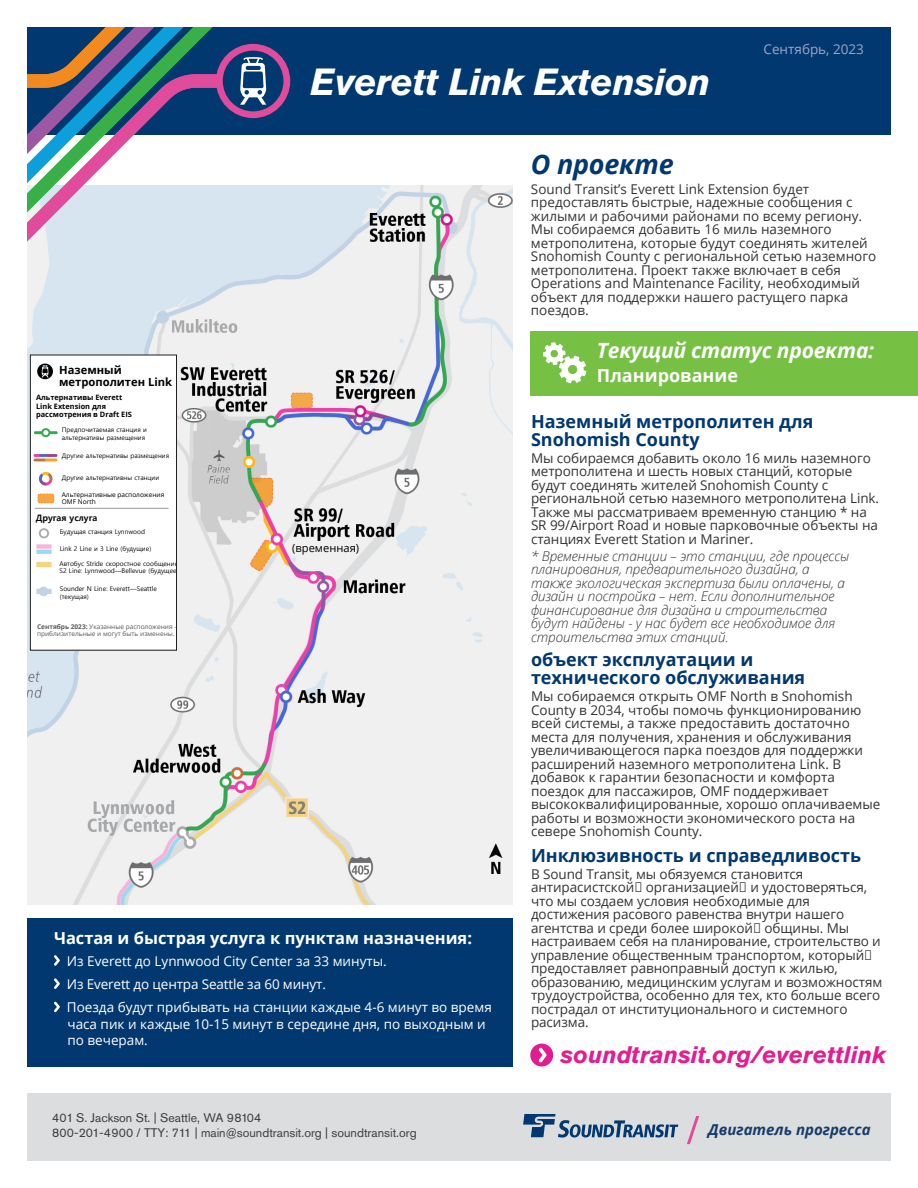
<style>
.page{position:relative;width:918px;height:1188px;background:#fff}
.page>*{position:absolute;margin:0;border:0;box-sizing:border-box;transform-origin:0 0}
.t1{font:italic 700 37.5px "Akzidenz Grotesk Std";letter-spacing:-.015em;color:#fff}
.Headline_AkzBldIt_Blue_18_20{font:italic 700 27px "Open Sans";letter-spacing:-.01em;color:#01386f}
.t2{font:italic 700 23.7px "Akzidenz Grotesk Std";color:#e21d90}
.Headline_AkzBldIt_White_18_20{font:italic 700 21px "Open Sans";letter-spacing:-.01em;color:#fff}
.Subhead_AkzBld_Blue_12_14_5{font:700 18px/18px "Open Sans";color:#01386f}
.Headline_AkzBldIt_White_18_20-2{font:700 18px "Open Sans";color:#fff}
.Subhead_AkzBld_White_12_14_5{font:700 16.5px "Open Sans";color:#fff}
.t3{font:italic 700 15px "Open Sans";color:#183b6c}
.Body_text_Akz_Black_10_12_5{font:13.5px/13.5px "Open Sans";letter-spacing:-.005em;color:#323332}
.Bulleted_text_Akz_Black_10_12_5{font:13.5px/13.5px "Open Sans";color:#323332}
.Body_text_Akz_Black_10_12_5-2{font:italic 300 13.5px/13.5px "Open Sans";letter-spacing:-.005em;color:#323332}
.Bulleted_text_Akz_Black_10_12_5-2{font:13.5px/16.5px "Open Sans";color:#fff}
.Publication_date_Akz_Black_9{font:13.5px "Open Sans";color:#9ca7c6}
.t4{font:12.3px/14.9px "Akzidenz Grotesk Std";color:#3e3e3f}
.t5{font:700 11.25px/11.9px "Open Sans";color:#000}
.t6{font:11.1px "Open Sans";color:#000}
.t7{font:700 8.85px "Malgun Gothic";color:#000}
.t8{font:700 7.35px/8.9px "Open Sans";color:#000}
.t9{font:6.6px/7.2px "Malgun Gothic";color:#000}
.t10{font:6.6px/7.2px "Open Sans";color:#5a5a5a}
.t11{font:6.6px/7.2px "Open Sans";color:#000}
.s1{font-weight:700}
</style>
<div class="page">
<div style="left:27px;top:918px;width:486px;height:148px;background:#01386f"></div>
<img style="left:27px;top:186px;width:486px;height:718px">
<div style="left:294px;top:542px;width:60px;height:13px;background:#f0f0f0"></div>
<img style="left:32px;top:357px;width:143px;height:292px">
<div style="left:55px;top:362px;width:74px;height:18px;background:#fff"></div>
<div style="left:35px;top:382px;width:104px;height:34px;background:#fff"></div>
<div style="left:60px;top:425px;width:79px;height:20px;background:#fff"></div>
<div style="left:60px;top:447px;width:104px;height:21px;background:#fff"></div>
<div style="left:32px;top:512px;width:54px;height:12px;background:#fff"></div>
<div style="left:60px;top:471px;width:104px;height:14px;background:#fff"></div>
<div style="left:60px;top:491px;width:104px;height:14px;background:#fff"></div>
<div style="left:60px;top:526px;width:104px;height:13px;background:#fff"></div>
<div style="left:60px;top:541px;width:104px;height:14px;background:#fff"></div>
<div style="left:60px;top:555px;width:112px;height:25px;background:#fff"></div>
<div style="left:60px;top:582px;width:112px;height:25px;background:#fff"></div>
<div style="left:34px;top:622px;width:143px;height:23px;background:#fff"></div>
<div style="left:30px;top:355px;width:147px;height:296px;border:1px solid #231f20"></div>
<div style="left:531px;top:332px;width:387px;height:64px;background:#76c043"></div>
<svg style="left:543px;top:342px;width:44px;height:41px"></svg>
<svg style="left:530px;top:1044px;width:23px;height:23px"></svg>
<svg style="left:54px;top:955px;width:6px;height:11px"></svg>
<svg style="left:54px;top:978px;width:6px;height:11px"></svg>
<svg style="left:54px;top:1002px;width:6px;height:10px"></svg>
<div style="left:27px;top:1094px;width:864px;height:67px;background:#dcdddf"></div>
<svg style="left:523px;top:1114px;width:155px;height:24px"></svg>
<svg style="left:687px;top:1116px;width:12px;height:28px"></svg>
<div style="left:27px;top:27px;width:864px;height:108px;background:#01386f"></div>
<svg style="left:219px;top:47px;width:68px;height:68px"></svg>
<div style="left:216px;top:44px;width:74px;height:74px;border:7px solid #e14b9b;border-radius:50%"></div>
<svg style="left:240px;top:57px;width:26px;height:48px"></svg>
<svg style="left:27px;top:27px;width:192px;height:216px"></svg>
<h1 class="t1" style="left:310px;top:59px;width:401px">Everett Link Extension</h1>
<p class="Publication_date_Akz_Black_9" style="left:764px;top:40px;width:102px">Сентябрь, 2023</p>
<p class="t5" style="left:59px;top:364px;width:115px">Наземный метрополитен Link</p>
<p class="t8" style="left:36px;top:392px;width:97px">Альтернативы Everett<br>Link Extension для рассмотрения в Draft EIS</p>
<p class="t9" style="left:62px;top:426px;width:87px">Предпочитаемая станция и альтернативы размещения</p>
<p class="t9" style="left:62px;top:453px;width:109px">Другие альтернативы размещения</p>
<p class="t9" style="left:62px;top:474px;width:99px">Другие альтернативны станции</p>
<p class="t11" style="left:62px;top:491px;width:104px">Альтернативные расположения<br>OMF North</p>
<p class="t9" style="left:60px;top:529px;width:87px">Будущая станция Lynnwood</p>
<p class="t9" style="left:60px;top:545px;width:93px">Link 2 Line и 3 Line (будущие)</p>
<p class="t9" style="left:59px;top:560px;width:121px">Автобус Stride скоростное сообщение<br>S2 Line: Lynnwood—Bellevue (будущее)</p>
<p class="t9" style="left:60px;top:586px;width:99px">Sounder N Line: Everett—Seattle (текущая)</p>
<p class="t10" style="left:37px;top:623px;width:142px"><span class="s1">Сентябрь 2023:</span> Указанные расположения – приблизительные и могут быть изменены.</p>
<p class="t7" style="left:36px;top:513px;width:63px">Другая услуга</p>
<p class="t6" style="left:292px;top:541px;width:68px">(временная)</p>
<p class="Subhead_AkzBld_White_12_14_5" style="left:54px;top:926px;width:420px">Частая и быстрая услуга к пунктам назначения:</p>
<p class="Bulleted_text_Akz_Black_10_12_5-2" style="left:67px;top:952px;width:322px">Из Everett до Lynnwood City Center за 33 минуты.</p>
<p class="Bulleted_text_Akz_Black_10_12_5-2" style="left:67px;top:975px;width:261px">Из Everett до центра Seattle за 60 минут.</p>
<p class="Bulleted_text_Akz_Black_10_12_5-2" style="left:67px;top:999px;width:426px">Поезда будут прибывать на станции каждые 4-6 минут во время часа пик и каждые 10-15 минут в середине дня, по выходным и по вечерам.</p>
<p class="t4" style="left:52px;top:1111px;width:366px">401 S. Jackson St. | Seattle, WA 98104<br>800-201-4900 / TTY: 711 | main@soundtransit.org | soundtransit.org</p>
<p class="Headline_AkzBldIt_Blue_18_20" style="left:531px;top:145px;width:144px">О проекте</p>
<p class="Body_text_Akz_Black_10_12_5" style="left:531px;top:182px;width:347px">Sound Transit’s Everett Link Extension будет предоставлять быстрые, надежные сообщения с жилыми и рабочими районами по всему региону.<br>Мы собираемся добавить 16 миль наземного метрополитена, которые будут соединять жителей Snohomish County с региональной сетью наземного метрополитена. Проект также включает в себя Operations and Maintenance Facility, необходимый объект для поддержки нашего растущего парка поездов.</p>
<p class="Headline_AkzBldIt_White_18_20" style="left:597px;top:336px;width:279px">Текущий статус проекта:</p>
<p class="Headline_AkzBldIt_White_18_20-2" style="left:597px;top:363px;width:143px">Планирование</p>
<p class="Subhead_AkzBld_Blue_12_14_5" style="left:531px;top:412px;width:284px">Наземный метрополитен для<br>Snohomish County</p>
<p class="Body_text_Akz_Black_10_12_5" style="left:531px;top:451px;width:350px">Мы собираемся добавить около 16 миль наземного метрополитена и шесть новых станций, которые будут соединять жителей Snohomish County с региональной сетью наземного метрополитена Link.<br>Также мы рассматриваем временную станцию * на SR 99/Airport Road и новые парковочные объекты на станциях Everett Station и Mariner.</p>
<p class="Body_text_Akz_Black_10_12_5-2" style="left:531px;top:548px;width:320px">* Временные станции – это станции, где процессы планирования, предварительного дизайна, а также экологическая экспертиза были оплачены, а дизайн и постройка – нет. Если дополнительное финансирование для дизайна и строительства будут найдены - у нас будет все необходимое для строительства этих станций.</p>
<p class="Subhead_AkzBld_Blue_12_14_5" style="left:531px;top:650px;width:276px">объект эксплуатации и технического обслуживания</p>
<p class="Bulleted_text_Akz_Black_10_12_5" style="left:531px;top:689px;width:351px">Мы собираемся открыть OMF North в Snohomish County в 2034, чтобы помочь функционированию всей системы, а также предоставить достаточно места для получения, хранения и обслуживания увеличивающегося парка поездов для поддержки расширений наземного метрополитена Link. В добавок к гарантии безопасности и комфорта поездок для пассажиров, OMF поддерживает высококвалифицированные, хорошо оплачиваемые работы и возможности экономического роста на севере Snohomish County.</p>
<p class="Subhead_AkzBld_Blue_12_14_5" style="left:531px;top:846px;width:332px">Инклюзивность и справедливость</p>
<p class="Body_text_Akz_Black_10_12_5" style="left:531px;top:867px;width:353px">В Sound Transit, мы обязуемся становится антирасистской̆ организацией̆ и удостоверяться, что мы создаем условия необходимые для достижения расового равенства внутри нашего агентства и среди более широкой̆ общины. Мы настраиваем себя на планирование, строительство и управление общественным транспортом, который̆ предоставляет равноправный доступ к жилью, образованию, медицинским услугам и возможностям трудоустройства, особенно для тех, кто больше всего пострадал от институционального и системного расизма.</p>
<h1 class="t2" style="left:560px;top:1040px;width:327px">soundtransit.org/everettlink</h1>
<p class="t3" style="left:708px;top:1119px;width:164px">Двигатель прогресса</p>
</div>
